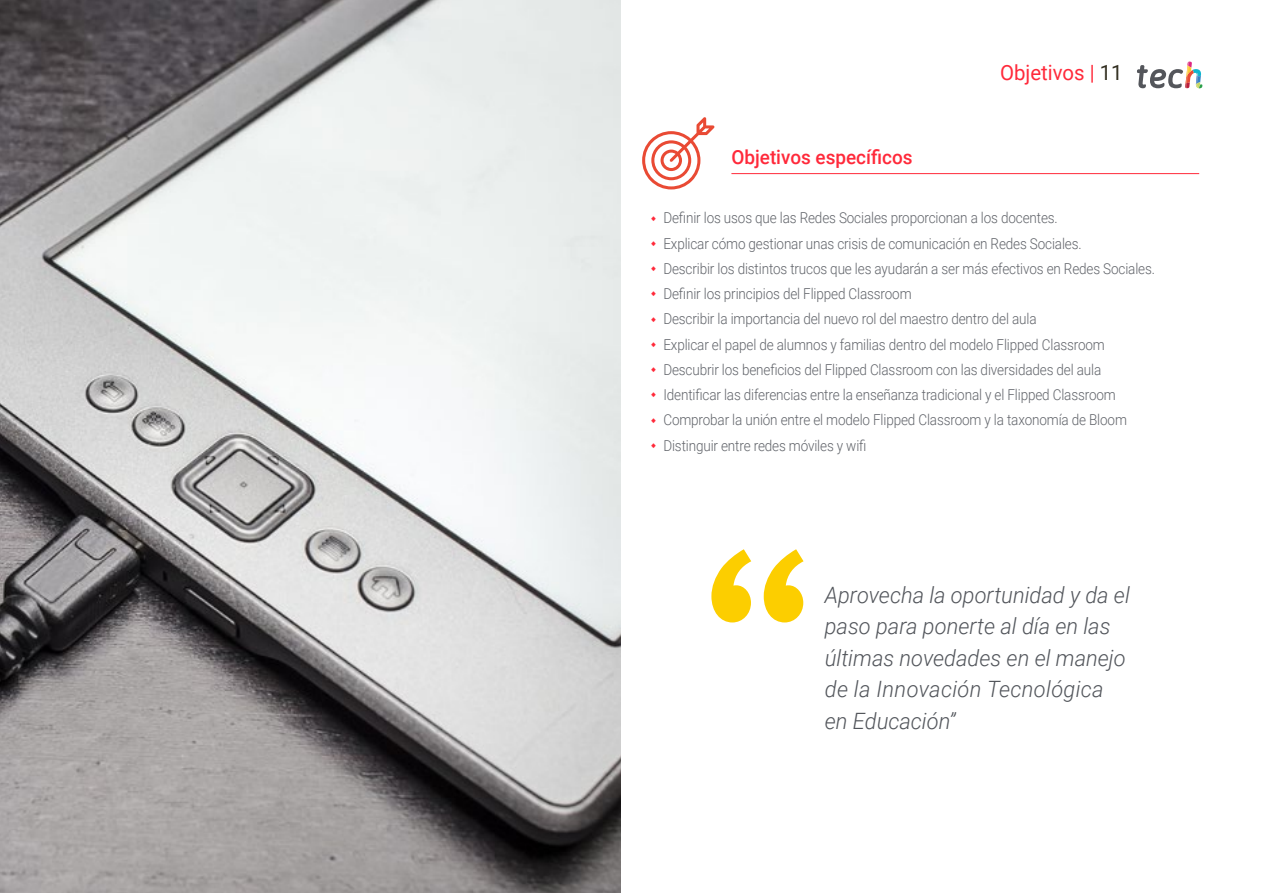
<style>
.page{position:relative;width:1263px;height:893px;background:#fff}
.page>*{position:absolute;margin:0;border:0;box-sizing:border-box;transform-origin:0 0}
.t1{font:italic 300 22.5px/31.5px "Roboto";color:#52555b}
.t2{font:21px "Roboto";color:#ff293a}
.t3{font:500 19.5px "Roboto";color:#ff293a}
.t4{font:300 15px/25.2px "Roboto";letter-spacing:-.01em;color:#61646a;scale:.9 1}
.s1{color:#312e20}
</style>
<div class="page">
<hr style="left:731px;top:173px;width:468px;height:1px;background:#ff293a">
<svg style="left:642px;top:117px;width:72px;height:72px"></svg>
<img style="left:0;top:0;width:621px;height:893px">
<svg style="left:711px;top:549px;width:92px;height:73px"></svg>
<svg style="left:1137px;top:62px;width:65px;height:27px"></svg>
<h3 class="t3" style="left:731px;top:144px;width:183px">Objetivos específicos</h3>
<h2 class="t2" style="left:1000px;top:57px;width:124px">Objetivos | <span class="s1">11</span></h2>
<p class="t4" style="left:663px;top:205px;width:548px">Definir los usos que las Redes Sociales proporcionan a los docentes.<br>Explicar cómo gestionar unas crisis de comunicación en Redes Sociales.<br>Describir los distintos trucos que les ayudarán a ser más efectivos en Redes Sociales.<br>Definir los principios del Flipped Classroom<br>Describir la importancia del nuevo rol del maestro dentro del aula<br>Explicar el papel de alumnos y familias dentro del modelo Flipped Classroom Descubrir los beneficios del Flipped Classroom con las diversidades del aula Identificar las diferencias entre la enseñanza tradicional y el Flipped Classroom Comprobar la unión entre el modelo Flipped Classroom y la taxonomía de Bloom Distinguir entre redes móviles y wifi</p>
<h1 class="t1" style="left:825px;top:578px;width:306px">Aprovecha la oportunidad y da el paso para ponerte al día en las últimas novedades en el manejo de la Innovación Tecnológica en Educación”</h1>
</div>
